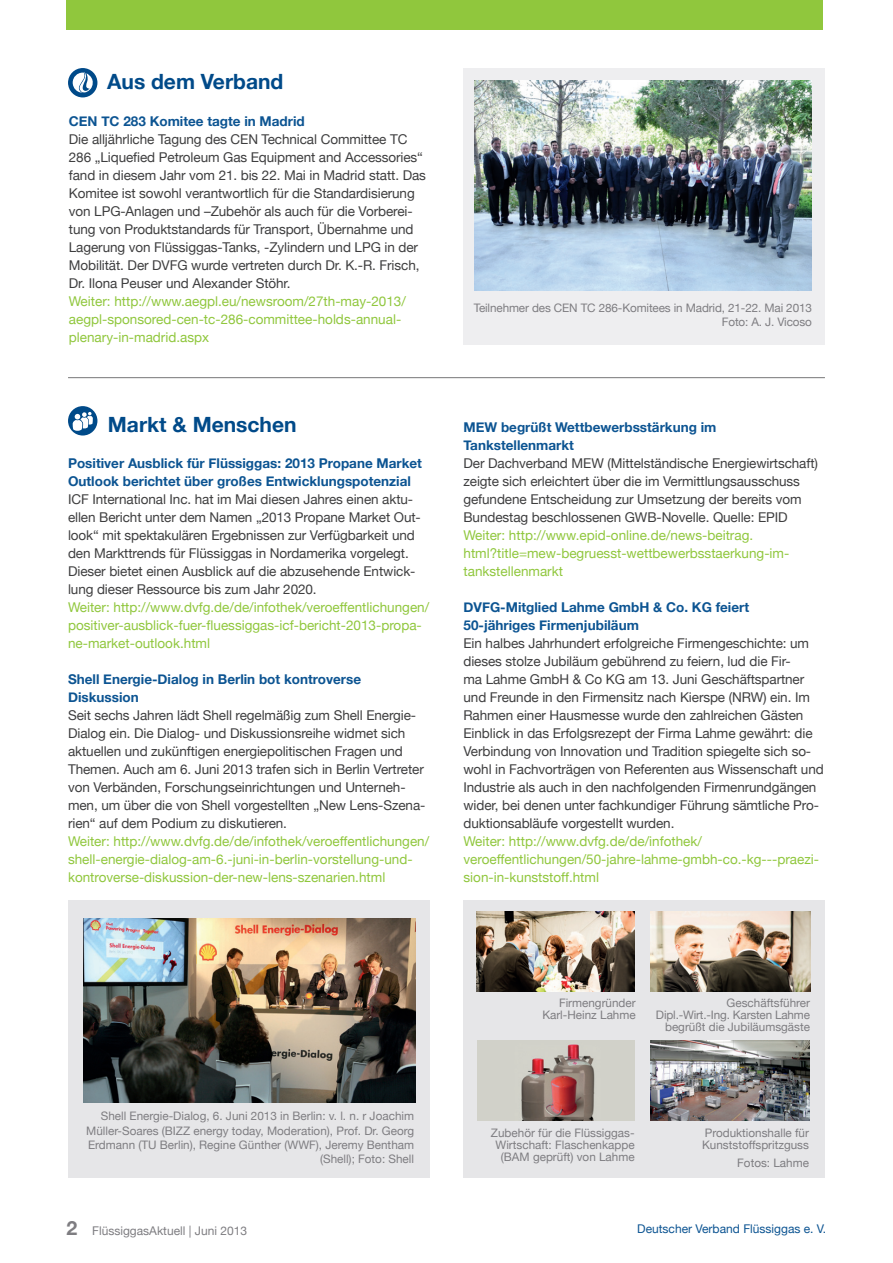
<style>
.page{position:relative;width:893px;height:1263px;background:#fff}
.page>*{position:absolute;margin:0;border:0;box-sizing:border-box;transform-origin:0 0}
.t1{font:700 21px "Helvetica Neue";color:#004a89}
.t2{font:13.5px/18px "Helvetica Neue";letter-spacing:-.005em;color:#3e3e3f}
.t3{font:13.5px/18px "Helvetica Neue";color:#90c73d}
.t4{font:700 13.5px/18px "Helvetica Neue";color:#0c5492}
.t5{font:12px "Helvetica Neue";color:#0c5492}
.t6{font:12px "Helvetica Neue";color:#7e7d81}
.t7{font:11.7px/12px "Helvetica Neue";color:#7e7d81;text-align:right}
.s1{font-weight:700;font-size:19.5px}
</style>
<div class="page">
<div style="left:67px;top:0;width:756px;height:30px;background:#90c73d"></div>
<div style="left:68px;top:68px;width:29px;height:29px;background:#004a89;border-radius:50%"></div>
<svg style="left:73px;top:72px;width:24px;height:21px"></svg>
<div style="left:463px;top:68px;width:362px;height:276px;background:#eeeef0"></div>
<img style="left:475px;top:80px;width:336px;height:210px">
<div style="left:68px;top:406px;width:29px;height:29px;background:#004a89;border-radius:50%"></div>
<svg style="left:73px;top:412px;width:20px;height:19px"></svg>
<hr style="left:68px;top:377px;width:757px;height:1px;background:#3e3e3f">
<div style="left:69px;top:900px;width:361px;height:278px;background:#e6e6e8"></div>
<img style="left:84px;top:918px;width:331px;height:185px">
<div style="left:463px;top:900px;width:362px;height:278px;background:#e6e6e8"></div>
<img style="left:651px;top:911px;width:159px;height:80px">
<img style="left:476px;top:912px;width:159px;height:80px">
<img style="left:651px;top:1040px;width:158px;height:80px">
<img style="left:477px;top:1040px;width:157px;height:81px">
<h1 class="t1" style="left:107px;top:68px;width:178px">Aus dem Verband</h1>
<p class="t4" style="left:69px;top:112px;width:237px">CEN TC 283 Komitee tagte in Madrid</p>
<p class="t2" style="left:69px;top:130px;width:359px">Die alljährliche Tagung des CEN Technical Committee TC 286 „Liquefied Petroleum Gas Equipment and Accessories“ fand in diesem Jahr vom 21. bis 22. Mai in Madrid statt. Das Komitee ist sowohl verantwortlich für die Standardisierung von LPG-Anlagen und –Zubehör als auch für die Vorberei&shy;tung von Produktstandards für Transport, Übernahme und Lagerung von Flüssiggas-Tanks, -Zylindern und LPG in der Mobilität. Der DVFG wurde vertreten durch Dr. K.-R. Frisch, Dr. Ilona Peuser und Alexander Stöhr.</p>
<p class="t3" style="left:69px;top:292px;width:339px">Weiter: http://www.aegpl.eu/newsroom/27th-may-2013/ aegpl-sponsored-cen-tc-286-committee-holds-annual&shy;plenary-in-madrid.aspx</p>
<p class="t7" style="left:474px;top:300px;width:340px;line-height:14.1px">Teilnehmer des CEN TC 286-Komitees in Madrid, 21-22. Mai 2013<br>Foto: A. J. Vicoso</p>
<h1 class="t1" style="left:108px;top:411px;width:190px">Markt &amp; Menschen</h1>
<p class="t4" style="left:463px;top:418px;width:254px">MEW begrüßt Wettbewerbsstärkung im<br>Tankstellenmarkt</p>
<p class="t2" style="left:463px;top:454px;width:356px">Der Dachverband MEW (Mittelständische Energiewirtschaft) zeigte sich erleichtert über die im Vermittlungsausschuss gefundene Entscheidung zur Umsetzung der bereits vom Bundestag beschlossenen GWB-Novelle. Quelle: EPID</p>
<p class="t3" style="left:463px;top:526px;width:327px">Weiter: http://www.epid-online.de/news-beitrag. html?title=mew-begruesst-wettbewerbsstaerkung-im&shy;tankstellenmarkt</p>
<p class="t4" style="left:463px;top:598px;width:287px">DVFG-Mitglied Lahme GmbH &amp; Co. KG feiert<br>50-jähriges Firmenjubiläum</p>
<p class="t2" style="left:463px;top:634px;width:362px">Ein halbes Jahrhundert erfolgreiche Firmengeschichte: um dieses stolze Jubiläum gebührend zu feiern, lud die Fir-<br>ma Lahme GmbH &amp; Co KG am 13. Juni Geschäftspartner und Freunde in den Firmensitz nach Kierspe (NRW) ein. Im Rahmen einer Hausmesse wurde den zahlreichen Gästen Einblick in das Erfolgsrezept der Firma Lahme gewährt: die Verbindung von Innovation und Tradition spiegelte sich so&shy;wohl in Fachvorträgen von Referenten aus Wissenschaft und Industrie als auch in den nachfolgenden Firmenrundgängen wider, bei denen unter fachkundiger Führung sämtliche Pro&shy;duktionsabläufe vorgestellt wurden.</p>
<p class="t3" style="left:463px;top:832px;width:357px">Weiter: http://www.dvfg.de/de/infothek/ veroeffentlichungen/50-jahre-lahme-gmbh-co.-kg---praezi&shy;sion-in-kunststoff.html</p>
<p class="t4" style="left:68px;top:454px;width:355px">Positiver Ausblick für Flüssiggas: 2013 Propane Market<br>Outlook berichtet über großes Entwicklungspotenzial</p>
<p class="t2" style="left:68px;top:490px;width:354px">ICF International Inc. hat im Mai diesen Jahres einen aktu&shy;ellen Bericht unter dem Namen „2013 Propane Market Out&shy;look“ mit spektakulären Ergebnissen zur Verfügbarkeit und den Markttrends für Flüssiggas in Nordamerika vorgelegt.<br>Dieser bietet einen Ausblick auf die abzusehende Entwick&shy;lung dieser Ressource bis zum Jahr 2020.</p>
<p class="t3" style="left:68px;top:598px;width:363px">Weiter: http://www.dvfg.de/de/infothek/veroeffentlichungen/ positiver-ausblick-fuer-fluessiggas-icf-bericht-2013-propa&shy;ne-market-outlook.html</p>
<p class="t4" style="left:68px;top:670px;width:295px">Shell Energie-Dialog in Berlin bot kontroverse<br>Diskussion</p>
<p class="t2" style="left:68px;top:706px;width:359px">Seit sechs Jahren lädt Shell regelmäßig zum Shell Energie-Dialog ein. Die Dialog- und Diskussionsreihe widmet sich aktuellen und zukünftigen energiepolitischen Fragen und Themen. Auch am 6. Juni 2013 trafen sich in Berlin Vertreter von Verbänden, Forschungseinrichtungen und Unterneh&shy;men, um über die von Shell vorgestellten „New Lens-Szena&shy;rien“ auf dem Podium zu diskutieren.</p>
<p class="t3" style="left:68px;top:832px;width:363px">Weiter: http://www.dvfg.de/de/infothek/veroeffentlichungen/ shell-energie-dialog-am-6.-juni-in-berlin-vorstellung-und&shy;kontroverse-diskussion-der-new-lens-szenarien.html</p>
<p class="t7" style="left:86px;top:1109px;width:329px;line-height:14.1px">Shell Energie-Dialog, 6. Juni 2013 in Berlin: v. l. n. r Joachim Müller-Soares (BIZZ energy today, Moderation), Prof. Dr. Georg Erdmann (TU Berlin), Regine Günther (WWF), Jeremy Bentham (Shell); Foto: Shell</p>
<p class="t7" style="left:542px;top:997px;width:95px">Firmengründer<br>Karl-Heinz Lahme</p>
<p class="t7" style="left:656px;top:996px;width:156px">Geschäftsführer<br>Dipl.-Wirt.-Ing. Karsten Lahme begrüßt die Jubiläumsgäste</p>
<p class="t7" style="left:491px;top:1127px;width:145px">Zubehör für die Flüssiggas-<br>Wirtschaft: Flaschenkappe (BAM geprüft) von Lahme</p>
<p class="t7" style="left:702px;top:1126px;width:108px;text-align:left">Produktionshalle für<br>Kunststoffspritzguss</p>
<p class="t7" style="left:737px;top:1156px;width:73px">Fotos: Lahme</p>
<p class="t6" style="left:66px;top:1224px;width:182px"><span class="s1">2</span> FlüssiggasAktuell | Juni 2013</p>
<p class="t5" style="left:637px;top:1221px;width:190px">Deutscher Verband Flüssiggas e. V.</p>
</div>
